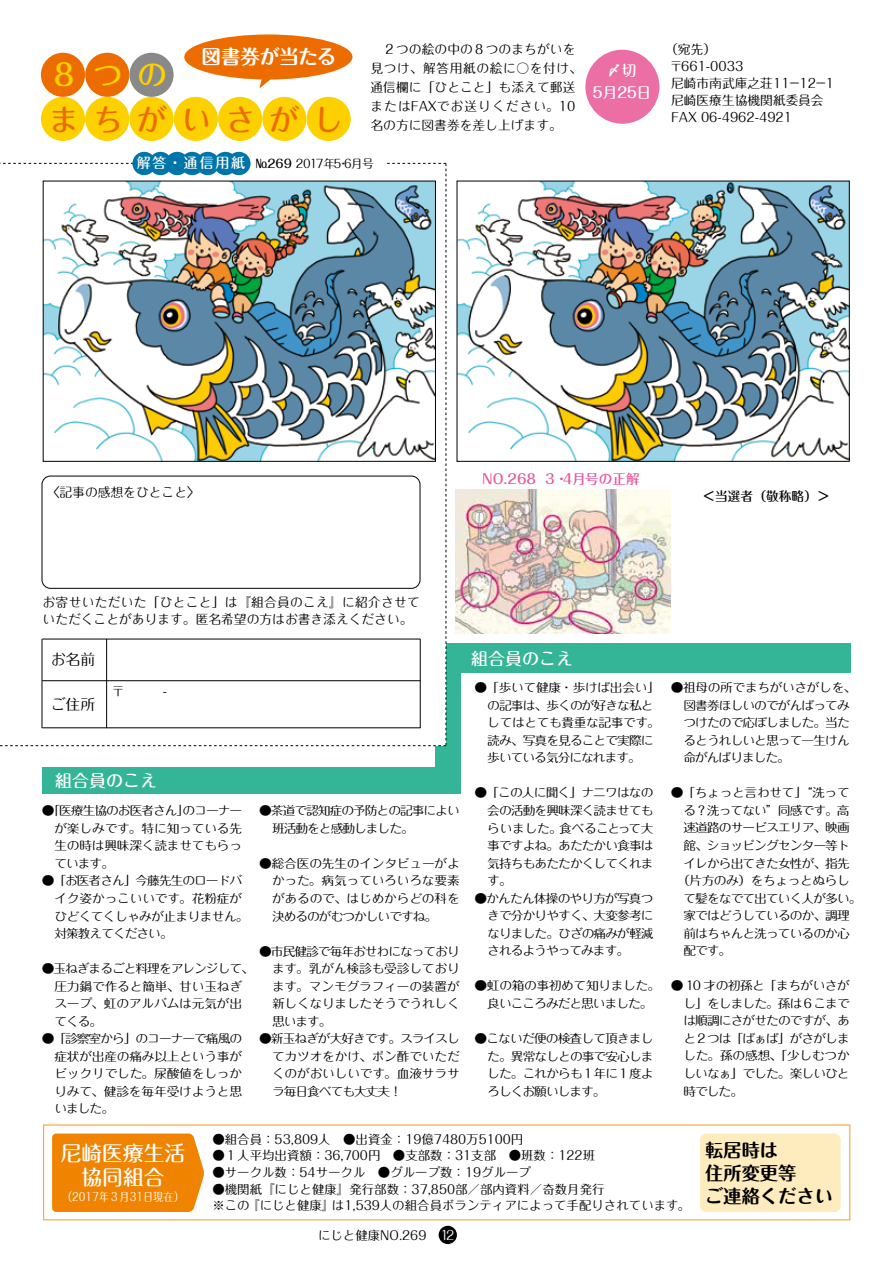
<style>
.page{position:relative;width:893px;height:1263px;background:#fff}
.page>*{position:absolute;margin:0;border:0;box-sizing:border-box;transform-origin:0 0}
.t1{font:500 29.85px "Maru Fo Pro";letter-spacing:.475em;color:#ed6c00}
.t2{font:500 29.85px "Maru Fo Pro";color:#fdd000}
.t3{font:500 20.7px/23.9px "Maru Fo Pro";color:#fff;text-align:center}
.t4{font:700 19.5px "Maru Fo Pro";letter-spacing:-.005em;color:#fff}
.t5{font:700 18.3px/22.8px "Maru Fo Pro";color:#000}
.t6{font:500 16.95px "Maru Fo Pro";color:#fff}
.t7{font:14.85px "Maru Fo Pro";color:#000}
.t8{font:500 14.7px/21.6px "Maru Fo Pro";letter-spacing:-.04em;color:#fff;text-align:center}
.t9{font:500 13.65px "Maru Fo Pro";color:#e85298}
.t10{font:12.75px/17px "Maru Fo Pro";color:#000}
.t11{font:500 12.75px "Maru Fo Pro";color:#000}
.t12{font:12.45px/16.6px "Maru Fo Pro";color:#000}
.t13{font:12.15px/17.5px "Maru Fo Pro";letter-spacing:-.075em;color:#000;text-align:justify;scale:1.05 1}
.t14{font:12.15px/17.5px "Maru Fo Pro";letter-spacing:-.05em;color:#000;scale:1.05 1}
.t15{font:12.15px/17.5px "Maru Fo Pro";letter-spacing:-.015em;color:#000;scale:1.05 1}
.t16{font:12.15px/17.5px "Maru Fo Pro";letter-spacing:-.055em;color:#000;text-align:center;scale:1.05 1}
.t17{font:12.15px "Maru Fo Pro";letter-spacing:-.025em;color:#000;scale:1.05 1}
.t18{font:12.15px "Maru Fo Pro";letter-spacing:-.035em;color:#000;scale:1.05 1}
.t19{font:11.7px "Maru Fo Pro";letter-spacing:-.075em;color:#000}
.t20{font:11.4px "Maru Fo Pro";color:#fff;scale:.9 1}
.s1{font-weight:500;font-size:14.1px;color:#fff}
.s2{font-weight:500}
.s3{font-size:12.75px;color:#fff}
</style>
<div class="page">
<div style="left:439px;top:1226px;width:18px;height:18px;background:#000;border-radius:50%"></div>
<div style="left:435px;top:643px;width:25px;height:150px;background:#35b597"></div>
<div style="left:585px;top:50px;width:74px;height:74px;background:#eb6ea5;border-radius:50%"></div>
<div style="left:184px;top:34px;width:168px;height:46px;background:#ed6c00;border-radius:50%"></div>
<svg style="left:259px;top:79px;width:13px;height:10px"></svg>
<div style="left:41px;top:97px;width:44px;height:44px;background:#fdd000;border-radius:50%"></div>
<div style="left:41px;top:53px;width:44px;height:44px;background:#ed6c00;border-radius:50%"></div>
<div style="left:85px;top:97px;width:44px;height:44px;background:#fdd000;border-radius:50%"></div>
<div style="left:85px;top:53px;width:44px;height:44px;background:#ed6c00;border-radius:50%"></div>
<div style="left:129px;top:97px;width:45px;height:44px;background:#fdd000;border-radius:50%"></div>
<div style="left:129px;top:53px;width:45px;height:44px;background:#898989;border-radius:50%"></div>
<div style="left:174px;top:97px;width:44px;height:44px;background:#fdd000;border-radius:50%"></div>
<div style="left:218px;top:97px;width:44px;height:44px;background:#fdd000;border-radius:50%"></div>
<div style="left:262px;top:97px;width:44px;height:44px;background:#fdd000;border-radius:50%"></div>
<div style="left:307px;top:97px;width:44px;height:44px;background:#fdd000;border-radius:50%"></div>
<div style="left:43px;top:767px;width:418px;height:26px;background:#35b597"></div>
<img style="left:459px;top:183px;width:389px;height:277px">
<div style="left:457px;top:181px;width:393px;height:281px;border:1px solid #000"></div>
<svg style="left:0;top:163px;width:447px;height:583px"></svg>
<hr style="left:42px;top:680px;width:378px;height:1px;background:#000">
<hr style="left:42px;top:727px;width:378px;height:1px;background:#000">
<hr style="left:42px;top:639px;width:378px;height:1px;background:#000">
<hr style="left:42px;top:639px;width:1px;height:89px;background:#000">
<hr style="left:106px;top:639px;width:1px;height:89px;background:#000">
<hr style="left:420px;top:639px;width:1px;height:89px;background:#000">
<img style="left:45px;top:183px;width:389px;height:277px">
<div style="left:43px;top:181px;width:393px;height:281px;border:1px solid #000"></div>
<div style="left:42px;top:476px;width:378px;height:112px;border:1px solid #000;border-radius:9px"></div>
<div style="left:245px;top:156px;width:142px;height:15px;background:#fff"></div>
<div style="left:132px;top:152px;width:24px;height:23px;background:#0075a9;border-radius:50%"></div>
<div style="left:149px;top:152px;width:23px;height:23px;background:#0075a9;border-radius:50%"></div>
<div style="left:166px;top:152px;width:23px;height:23px;background:#0075a9;border-radius:50%"></div>
<div style="left:180px;top:152px;width:24px;height:23px;background:#0075a9;border-radius:50%"></div>
<div style="left:196px;top:152px;width:23px;height:23px;background:#0075a9;border-radius:50%"></div>
<div style="left:214px;top:152px;width:23px;height:23px;background:#0075a9;border-radius:50%"></div>
<div style="left:227px;top:152px;width:24px;height:23px;background:#0075a9;border-radius:50%"></div>
<img style="left:456px;top:489px;width:214px;height:145px">
<div style="left:43px;top:1124px;width:807px;height:96px;border:1px solid #f6ae54"></div>
<div style="left:700px;top:1133px;width:141px;height:79px;background:#feebbe;border-radius:6px"></div>
<div style="left:52px;top:1133px;width:152px;height:79px;background:#f08300"></div>
<div style="left:458px;top:643px;width:393px;height:30px;background:#35b597"></div>
<p class="t10" style="left:370px;top:38px;width:213px;line-height:19.2px;text-indent:13px">２つの絵の中の８つのまちがいを見つけ、解答用紙の絵に○を付け、通信欄に「ひとこと」も添えて郵送またはFAXでお送りください。10名の方に図書券を差し上げます。</p>
<h3 class="t4" style="left:202px;top:41px;width:136px">図書券が当たる</h3>
<h1 class="t1" style="left:49px;top:96px;width:296px">まちがいさがし</h1>
<h1 class="t2" style="left:49px;top:51px;width:120px">８つの</h1>
<p class="t8" style="left:593px;top:58px;width:60px">〆切<br>5月25日</p>
<p class="t19" style="left:137px;top:154px;width:238px"><span class="s1">解答・通信用紙</span> <span class="s2">№269</span> 2017年5・6月号</p>
<p class="t10" style="left:670px;top:39px;width:166px;text-indent:-5px">（宛先）<br>〒661-0033<br>尼崎市南武庫之荘11－12－1尼崎医療生協機関紙委員会<br>FAX 06-4962-4921</p>
<p class="t10" style="left:47px;top:482px;width:155px">〈記事の感想をひとこと〉</p>
<p class="t9" style="left:482px;top:468px;width:159px">NO.268 3・4月号の正解</p>
<p class="t11" style="left:702px;top:486px;width:129px">＜当選者（敬称略）＞</p>
<p class="t10" style="left:43px;top:592px;width:379px">お寄せいただいた「ひとこと」は『組合員のこえ』に紹介させていただくことがあります。匿名希望の方はお書き添えください。</p>
<p class="t7" style="left:51px;top:647px;width:46px">お名前</p>
<p class="t7" style="left:51px;top:692px;width:46px">ご住所</p>
<h3 class="t6" style="left:55px;top:767px;width:104px">組合員のこえ</h3>
<p class="t13" style="left:54px;top:800px;width:180px;text-indent:-13px">●「医療生協のお医者さん」のコーナーが楽しみです。特に知っている先生の時は興味深く読ませてもらっています。</p>
<p class="t14" style="left:54px;top:871px;width:186px;text-indent:-13px">●「お医者さん」今藤先生のロードバイク姿かっこいいです。花粉症がひどくてくしゃみが止まりません。対策教えてください。</p>
<p class="t15" style="left:54px;top:958px;width:192px;text-indent:-13px">●玉ねぎまるごと料理をアレンジして、圧力鍋で作ると簡単、甘い玉ねぎスープ、虹のアルバムは元気が出てくる。</p>
<p class="t13" style="left:54px;top:1028px;width:180px;text-indent:-13px">●「診察室から」のコーナーで痛風の症状が出産の痛み以上という事がビックリでした。尿酸値をしっかりみて、健診を毎年受けようと思いました。</p>
<p class="t13" style="left:272px;top:800px;width:180px;text-indent:-13px">●茶道で認知症の予防との記事によい班活動をと感動しました。</p>
<p class="t13" style="left:272px;top:853px;width:180px;text-indent:-13px">●総合医の先生のインタビューがよかった。病気っていろいろな要素があるので、はじめからどの科を決めるのがむつかしいですね。</p>
<p class="t13" style="left:272px;top:941px;width:180px;text-indent:-13px">●市民健診で毎年おせわになっております。乳がん検診も受診しております。マンモグラフィーの装置が新しくなりましたそうでうれしく思います。</p>
<p class="t13" style="left:272px;top:1028px;width:180px;text-indent:-13px">●新玉ねぎが大好きです。スライスしてカツオをかけ、ポン酢でいただくのがおいしいです。血液サラサラ毎日食べても大丈夫！</p>
<h3 class="t6" style="left:471px;top:645px;width:104px">組合員のこえ</h3>
<p class="t13" style="left:487px;top:677px;width:166px;text-align:left;text-indent:-13px">●「歩いて健康・歩けば出会い」の記事は、歩くのが好きな私としてはとても貴重な記事です。読み、写真を見ることで実際に歩いている気分になれます。</p>
<p class="t13" style="left:487px;top:783px;width:160px;text-indent:-13px">●「この人に聞く」ナニワはなの会の活動を興味深く読ませてもらいました。食べることって大事ですよね。あたたかい食事は気持ちもあたたかくしてくれます。</p>
<p class="t13" style="left:487px;top:888px;width:160px;text-indent:-13px">●かんたん体操のやり方が写真つきで分かりやすく、大変参考になりました。ひざの痛みが軽減されるようやってみます。</p>
<p class="t16" style="left:475px;top:975px;width:178px">●虹の箱の事初めて知りました。良いこころみだと思いました。</p>
<p class="t13" style="left:487px;top:1028px;width:160px;text-indent:-13px">●こないだ便の検査して頂きました。異常なしとの事で安心しました。これからも１年に１度よろしくお願いします。</p>
<p class="t13" style="left:683px;top:677px;width:166px;text-align:left;text-indent:-13px">●祖母の所でまちがいさがしを、図書券ほしいのでがんばってみつけたので応ぼしました。当たるとうれしいと思って一生けん命がんばりました。</p>
<p class="t17" style="left:671px;top:783px;width:172px">●「ちょっと言わせて」“洗って</p>
<p class="t13" style="left:683px;top:800px;width:160px">る？洗ってない”同感です。高</p>
<p class="t13" style="left:683px;top:818px;width:160px">速道路のサービスエリア、映画</p>
<p class="t13" style="left:683px;top:835px;width:160px">館、ショッピングセンター等ト</p>
<p class="t13" style="left:683px;top:853px;width:160px">イレから出てきた女性が、指先</p>
<p class="t18" style="left:677px;top:871px;width:166px">（片方のみ）をちょっとぬらし</p>
<p class="t13" style="left:683px;top:888px;width:171px">て髪をなでて出ていく人が多い。</p>
<p class="t13" style="left:683px;top:905px;width:160px">家ではどうしているのか、調理</p>
<p class="t13" style="left:683px;top:923px;width:160px">前はちゃんと洗っているのか心</p>
<p class="t13" style="left:683px;top:940px;width:47px">配です。</p>
<p class="t13" style="left:683px;top:975px;width:160px;text-indent:-13px">● 10 才の初孫と「まちがいさがし」をしました。孫は６こまでは順調にさがせたのですが、あと２つは「ばぁば」がさがしました。孫の感想、「少しむつかしいなぁ」でした。楽しいひと時でした。</p>
<h2 class="t3" style="left:61px;top:1139px;width:126px">尼崎医療生活協同組合</h2>
<p class="t20" style="left:62px;top:1187px;width:137px">（2017年３月31日現在）</p>
<p class="t12" style="left:212px;top:1129px;width:312px">●組合員：53,809人　●出資金：19億7480万5100円</p>
<p class="t12" style="left:212px;top:1146px;width:384px">●１人平均出資額：36,700円　●支部数：31支部　●班数：122班</p>
<p class="t12" style="left:212px;top:1162px;width:320px">●サークル数：54サークル　●グループ数：19グループ</p>
<p class="t12" style="left:212px;top:1179px;width:479px">●機関紙『にじと健康』発行部数：37,850部／部内資料／奇数月発行<br>※この『にじと健康』は1,539人の組合員ボランティアによって手配りされています。</p>
<p class="t12" style="left:318px;top:1226px;width:138px">にじと健康NO.269 <span class="s3">12</span></p>
<h3 class="t5" style="left:705px;top:1137px;width:129px">転居時は<br>住所変更等<br>ご連絡ください</h3>
</div>
